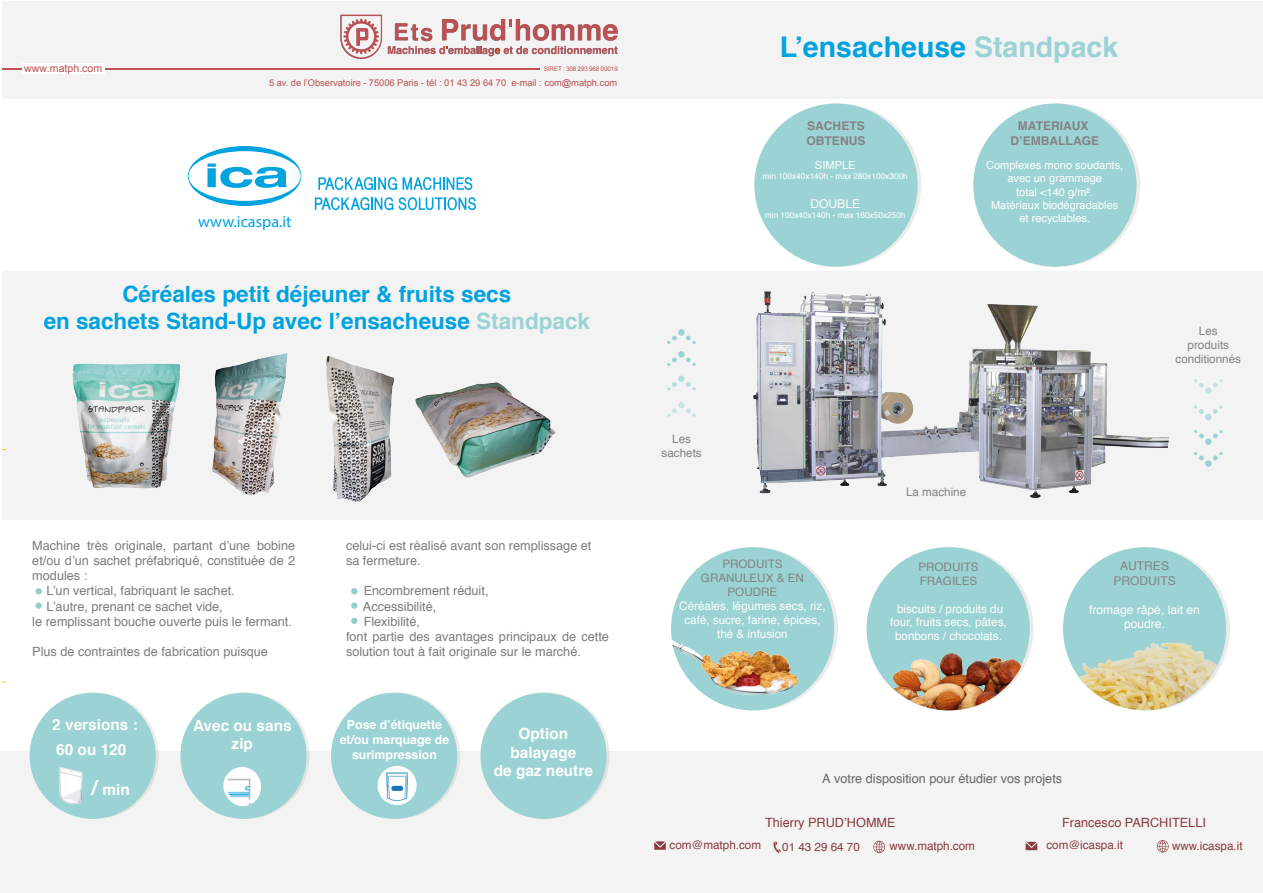
<style>
.page{position:relative;width:1263px;height:893px;background:#fff}
.page>*{position:absolute;margin:0;border:0;box-sizing:border-box;transform-origin:0 0}
.t1{font:700 28.5px "Helvetica";color:#00a2df}
.t2{font:700 22.5px/27px "Helvetica";color:#00a2df;text-align:center}
.t3{font:700 20.55px "Helvetica";color:#fff}
.t4{font:16.2px "Myriad Pro";color:#00a2df}
.t5{font:700 15.45px/18.5px "Helvetica";color:#fdfdfc;text-align:center}
.t6{font:700 15.45px "Helvetica";color:#fff}
.t7{font:12.75px/15.3px "Helvetica";color:#7c7c7c}
.t8{font:12.75px "Helvetica";color:#676766}
.t9{font:12.75px "Helvetica";color:#8b3b42}
.t10{font:700 12.3px/14.7px "Helvetica";color:#fff;text-align:center}
.t11{font:700 12px/14.5px "Helvetica";color:#838383}
.t12{font:12px/14.5px "Helvetica";color:#fdfdfc;text-align:center}
.t13{font:12px/14.5px "Helvetica";color:#828383;text-align:center}
.t14{font:12px "Helvetica";color:#fff}
.t15{font:11.7px/14px "Helvetica";color:#fdfdfc;text-align:center}
.t16{font:11.7px/14px "Helvetica";color:#828383;text-align:center}
.t17{font:11.7px "Helvetica";color:#8b3b42}
.t18{font:11.1px/13.4px "Helvetica";color:#fff;text-align:center}
.t19{font:10.65px "Arial";color:#ba5054}
.t20{font:9.3px "Arial";color:#ba5054}
.t21{font:8.25px "Helvetica";color:#fff}
.t22{font:6.3px "Arial";letter-spacing:-.015em;color:#ba5054}
.s1{color:#9bd3d4}
</style>
<div class="page">
<div style="left:2px;top:271px;width:1261px;height:249px;background:#f3f3f3"></div>
<div style="left:0;top:751px;width:1263px;height:142px;background:#f3f3f3"></div>
<div style="left:2px;top:2px;width:1261px;height:97px;background:#f3f3f3"></div>
<svg style="left:758px;top:104px;width:163px;height:163px"></svg>
<div style="left:754px;top:104px;width:163px;height:163px;background:#9bd3d4;border-radius:50%"></div>
<svg style="left:977px;top:104px;width:163px;height:163px"></svg>
<div style="left:973px;top:104px;width:163px;height:163px;background:#9bd3d4;border-radius:50%"></div>
<div style="left:866px;top:547px;width:164px;height:163px;background:#9bd3d4;border-radius:50%"></div>
<svg style="left:675px;top:547px;width:163px;height:163px"></svg>
<div style="left:671px;top:547px;width:163px;height:163px;background:#9bd3d4;border-radius:50%"></div>
<div style="left:1063px;top:547px;width:163px;height:163px;background:#9bd3d4;border-radius:50%"></div>
<img style="left:870px;top:651px;width:157px;height:59px">
<img style="left:1063px;top:588px;width:163px;height:122px">
<img style="left:671px;top:633px;width:129px;height:64px">
<img style="left:754px;top:291px;width:414px;height:206px">
<svg style="left:773px;top:841px;width:8px;height:12px"></svg>
<svg style="left:654px;top:841px;width:12px;height:9px"></svg>
<svg style="left:873px;top:841px;width:12px;height:12px"></svg>
<svg style="left:1025px;top:842px;width:12px;height:8px"></svg>
<svg style="left:1157px;top:840px;width:11px;height:12px"></svg>
<div style="left:678px;top:402px;width:7px;height:6px;background:#c7e3e3;border-radius:50%"></div>
<svg style="left:667px;top:408px;width:10px;height:9px"></svg>
<svg style="left:686px;top:408px;width:10px;height:9px"></svg>
<div style="left:678px;top:376px;width:7px;height:6px;background:#b5dcdd;border-radius:50%"></div>
<svg style="left:667px;top:382px;width:10px;height:8px"></svg>
<svg style="left:686px;top:382px;width:10px;height:8px"></svg>
<div style="left:678px;top:351px;width:7px;height:7px;background:#9bd3d4;border-radius:50%"></div>
<svg style="left:667px;top:358px;width:10px;height:8px"></svg>
<svg style="left:686px;top:358px;width:10px;height:8px"></svg>
<div style="left:678px;top:329px;width:7px;height:7px;background:#9bd3d4;border-radius:50%"></div>
<svg style="left:667px;top:336px;width:10px;height:8px"></svg>
<svg style="left:686px;top:336px;width:10px;height:8px"></svg>
<div style="left:1205px;top:387px;width:6px;height:7px;background:#c7e3e3;border-radius:50%"></div>
<svg style="left:1213px;top:379px;width:9px;height:8px"></svg>
<svg style="left:1194px;top:379px;width:10px;height:8px"></svg>
<svg style="left:1194px;top:405px;width:28px;height:15px"></svg>
<div style="left:1205px;top:438px;width:6px;height:7px;background:#9bd3d4;border-radius:50%"></div>
<svg style="left:1213px;top:430px;width:9px;height:8px"></svg>
<svg style="left:1194px;top:430px;width:10px;height:8px"></svg>
<div style="left:1205px;top:460px;width:6px;height:7px;background:#9bd3d4;border-radius:50%"></div>
<svg style="left:1213px;top:452px;width:9px;height:8px"></svg>
<svg style="left:1194px;top:452px;width:10px;height:8px"></svg>
<hr style="left:2px;top:68px;width:538px;height:1px;background:#ba5054">
<div style="left:22px;top:64px;width:82px;height:10px;background:#fff"></div>
<svg style="left:341px;top:15px;width:41px;height:44px"></svg>
<svg style="left:388px;top:19px;width:230px;height:37px"></svg>
<svg style="left:318px;top:177px;width:154px;height:13px"></svg>
<svg style="left:315px;top:197px;width:78px;height:13px"></svg>
<svg style="left:399px;top:197px;width:77px;height:13px"></svg>
<svg style="left:188px;top:146px;width:113px;height:60px"></svg>
<img style="left:2px;top:363px;width:130px;height:125px">
<img style="left:132px;top:360px;width:122px;height:136px">
<img style="left:254px;top:353px;width:103px;height:149px">
<img style="left:357px;top:366px;width:199px;height:136px">
<svg style="left:36px;top:588px;width:6px;height:6px"></svg>
<div style="left:36px;top:602px;width:6px;height:7px;background:#93cfc7;border-radius:50%"></div>
<svg style="left:351px;top:588px;width:6px;height:6px"></svg>
<div style="left:351px;top:602px;width:6px;height:7px;background:#93cfc7;border-radius:50%"></div>
<svg style="left:351px;top:618px;width:6px;height:6px"></svg>
<svg style="left:33px;top:693px;width:126px;height:126px"></svg>
<div style="left:30px;top:693px;width:126px;height:126px;background:#9bd3d4;border-radius:50%"></div>
<div style="left:180px;top:693px;width:127px;height:126px;background:#9bd3d4;border-radius:50%"></div>
<svg style="left:334px;top:693px;width:126px;height:126px"></svg>
<div style="left:331px;top:693px;width:126px;height:126px;background:#9bd3d4;border-radius:50%"></div>
<div style="left:480px;top:693px;width:127px;height:126px;background:#9bd3d4;border-radius:50%"></div>
<img style="left:49px;top:767px;width:34px;height:38px">
<img style="left:226px;top:768px;width:35px;height:37px">
<div style="left:223px;top:767px;width:38px;height:37px;border:3px solid #fff;border-radius:50%"></div>
<div style="left:379px;top:767px;width:36px;height:36px;background:#fff;border-radius:50%"></div>
<div style="left:377px;top:766px;width:40px;height:39px;border:3px solid #fff;border-radius:50%"></div>
<img style="left:385px;top:771px;width:24px;height:30px">
<div style="left:391px;top:786px;width:12px;height:5px;background:#1276bb;border-radius:2px"></div>
<p class="t19" style="left:24px;top:61px;width:80px">www.matph.com</p>
<p class="t22" style="left:544px;top:65px;width:76px">SIRET : 308 293 968 00019</p>
<p class="t20" style="left:269px;top:77px;width:349px">5 av. de l’Observatoire - 75006 Paris - tél : 01 43 29 64 70 e-mail : com@matph.com</p>
<p class="t4" style="left:198px;top:211px;width:95px">www.icaspa.it</p>
<h2 class="t2" style="left:44px;top:281px;width:548px">Céréales petit déjeuner &amp; fruits secs<br>en sachets Stand-Up avec l’ensacheuse <span class="s1">Standpack</span></h2>
<p class="t7" style="left:32px;top:538px;width:264px">Machine très originale, partant d’une bobine</p>
<p class="t7" style="left:32px;top:553px;width:264px">et/ou d’un sachet préfabriqué, constituée de 2</p>
<p class="t7" style="left:32px;top:568px;width:57px">modules :</p>
<p class="t7" style="left:46px;top:584px;width:190px">L’un vertical, fabriquant le sachet.</p>
<p class="t7" style="left:46px;top:599px;width:178px">L’autre, prenant ce sachet vide,</p>
<p class="t7" style="left:32px;top:614px;width:261px">le remplissant bouche ouverte puis le fermant.</p>
<p class="t7" style="left:32px;top:644px;width:237px">Plus de contraintes de fabrication puisque</p>
<p class="t7" style="left:346px;top:538px;width:247px">celui-ci est réalisé avant son remplissage et sa fermeture.</p>
<p class="t7" style="left:364px;top:584px;width:126px">Encombrement réduit,</p>
<p class="t7" style="left:363px;top:599px;width:75px">Accessibilité,</p>
<p class="t7" style="left:364px;top:614px;width:58px">Flexibilité,</p>
<p class="t7" style="left:346px;top:629px;width:264px">font partie des avantages principaux de cette</p>
<p class="t7" style="left:346px;top:644px;width:236px">solution tout à fait originale sur le marché.</p>
<p class="t5" style="left:52px;top:715px;width:87px">2 versions :</p>
<p class="t5" style="left:193px;top:716px;width:100px">Avec ou sans zip</p>
<p class="t5" style="left:494px;top:725px;width:101px">Option balayage<br>de gaz neutre</p>
<h3 class="t3" style="left:92px;top:771px;width:7px">/</h3>
<p class="t10" style="left:340px;top:718px;width:111px">Pose d’étiquette et/ou marquage de surimpression</p>
<p class="t6" style="left:56px;top:737px;width:72px">60 ou 120</p>
<p class="t6" style="left:102px;top:777px;width:29px">min</p>
<h1 class="t1" style="left:779px;top:24px;width:340px">L’ensacheuse <span class="s1">Standpack</span></h1>
<p class="t16" style="left:662px;top:432px;width:42px">Les sachets</p>
<p class="t11" style="left:806px;top:119px;width:61px">SACHETS<br>OBTENUS</p>
<p class="t11" style="left:1011px;top:119px;width:90px;text-align:center">MATERIAUX<br>D’EMBALLAGE</p>
<p class="t18" style="left:986px;top:159px;width:139px">Complexes mono soudants, avec un grammage<br>total &lt;140 g/m².<br>Matériaux biodégradables et recyclables.</p>
<p class="t18" style="left:815px;top:159px;width:42px">SIMPLE</p>
<p class="t21" style="left:763px;top:170px;width:147px">min 100x40x140h - max 280x100x300h</p>
<p class="t14" style="left:810px;top:194px;width:51px">DOUBLE</p>
<p class="t21" style="left:765px;top:209px;width:142px">min 100x40x140h - max 160x50x250h</p>
<p class="t16" style="left:906px;top:485px;width:62px">La machine</p>
<p class="t16" style="left:1175px;top:324px;width:67px">Les<br>produits conditionnés</p>
<p class="t16" style="left:701px;top:558px;width:104px">PRODUITS<br>GRANULEUX &amp; EN<br>POUDRE</p>
<p class="t15" style="left:679px;top:600px;width:148px">Céréales, légumes secs, riz, café, sucre, farine, épices, thé &amp; infusion</p>
<p class="t16" style="left:918px;top:560px;width:62px;text-align:left">PRODUITS<br>FRAGILES</p>
<p class="t15" style="left:890px;top:602px;width:118px">biscuits / produits du four, fruits secs, pâtes, bonbons / chocolats.</p>
<p class="t13" style="left:1113px;top:559px;width:64px">AUTRES<br>PRODUITS</p>
<p class="t12" style="left:1089px;top:602px;width:112px">fromage râpé, lait en poudre.</p>
<p class="t8" style="left:822px;top:769px;width:242px">A votre disposition pour étudier vos projets</p>
<p class="t9" style="left:765px;top:812px;width:132px">Thierry PRUD’HOMME</p>
<p class="t17" style="left:670px;top:836px;width:93px">com@matph.com</p>
<p class="t17" style="left:782px;top:838px;width:79px">01 43 29 64 70</p>
<p class="t17" style="left:889px;top:837px;width:87px">www.matph.com</p>
<p class="t9" style="left:1062px;top:813px;width:145px">Francesco PARCHITELLI</p>
<p class="t17" style="left:1046px;top:836px;width:78px">com@icaspa.it</p>
<p class="t17" style="left:1172px;top:837px;width:72px">www.icaspa.it</p>
</div>
